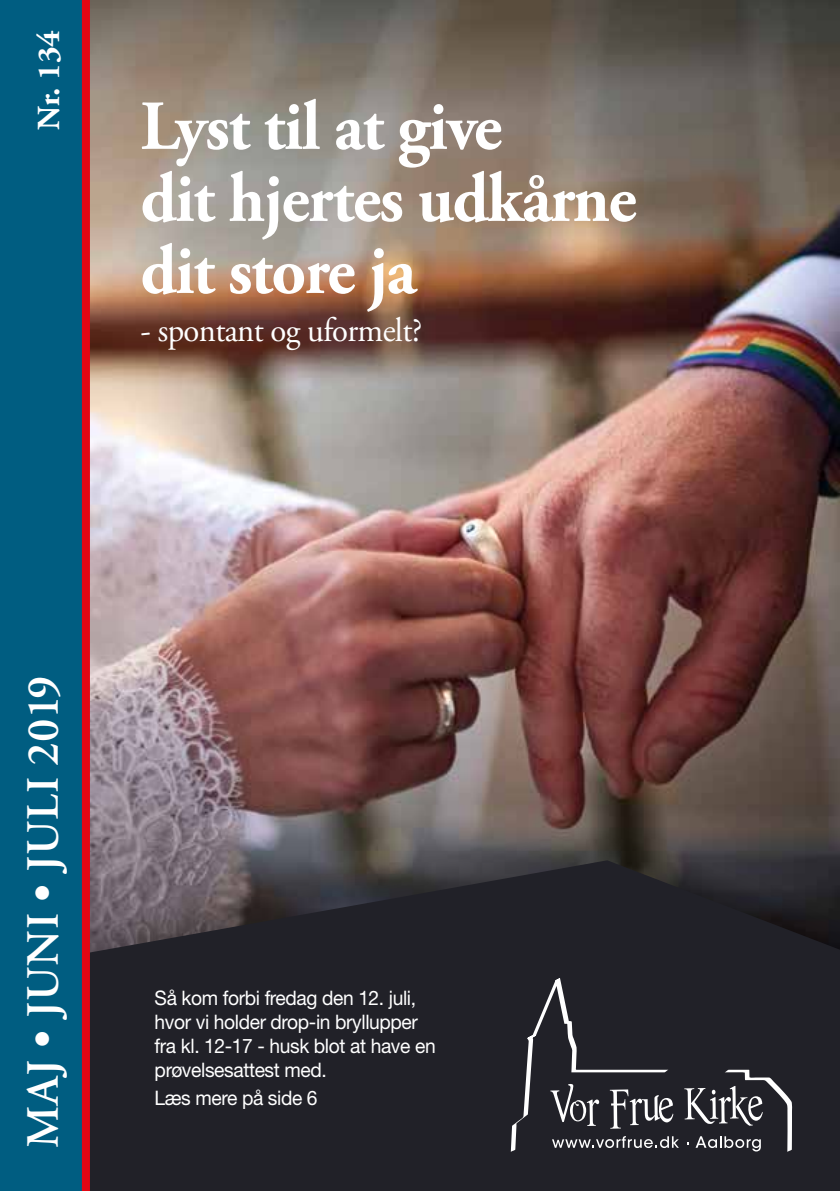
<style>
.page{position:relative;width:840px;height:1191px;background:#fff}
.page>*{position:absolute;margin:0;border:0;box-sizing:border-box;transform-origin:0 0}
.t1{font:700 70px/72px "Adobe Garamond Pro";letter-spacing:-.02em;color:#fff;scale:.96 1}
.t2{font:600 46px "Adobe Garamond Pro";letter-spacing:.01em;color:#fff}
.t3{font:34px "Adobe Garamond Pro";letter-spacing:-.02em;color:#fff;scale:.96 1}
.t4{font:700 32px "Adobe Garamond Pro";color:#fff}
.t5{font:20px/24px "Helvetica Neue LT Std";letter-spacing:-.02em;color:#fff;scale:.96 1}
</style>
<div class="page">
<img style="left:90px;top:0;width:749px;height:823px">
<div style="left:0;top:823px;width:839px;height:368px;background:#000;opacity:.2"></div>
<svg style="left:90px;top:860px;width:749px;height:331px;background:#27262d"></svg>
<svg style="left:684px;top:1069px;width:107px;height:83px;background:#47474d"></svg>
<svg style="left:510px;top:978px;width:168px;height:174px;background:#333339"></svg>
<div style="left:0;top:0;width:83px;height:1191px;background:#005d81"></div>
<div style="left:82px;top:0;width:8px;height:1191px;background:#e30613"></div>
<h3 class="t4" style="left:30px;top:130px;width:101px;rotate:-90deg">Nr. 134</h3>
<h1 class="t1" style="left:140px;top:92px;width:518px">Lyst til at give<br>dit hjertes udkårne dit store ja</h1>
<h3 class="t3" style="left:140px;top:310px;width:295px">- spontant og uformelt?</h3>
<h2 class="t2" style="left:17px;top:1148px;width:474px;rotate:-90deg">MAJ • JUNI • JULI 2019</h2>
<p class="t5" style="left:154px;top:985px;width:294px">Så kom forbi fredag den 12. juli, hvor vi holder drop-in bryllupper fra kl. 12-17 - husk blot at have en prøvelsesattest med.</p>
<p class="t5" style="left:154px;top:1085px;width:171px">Læs mere på side 6</p>
</div>
